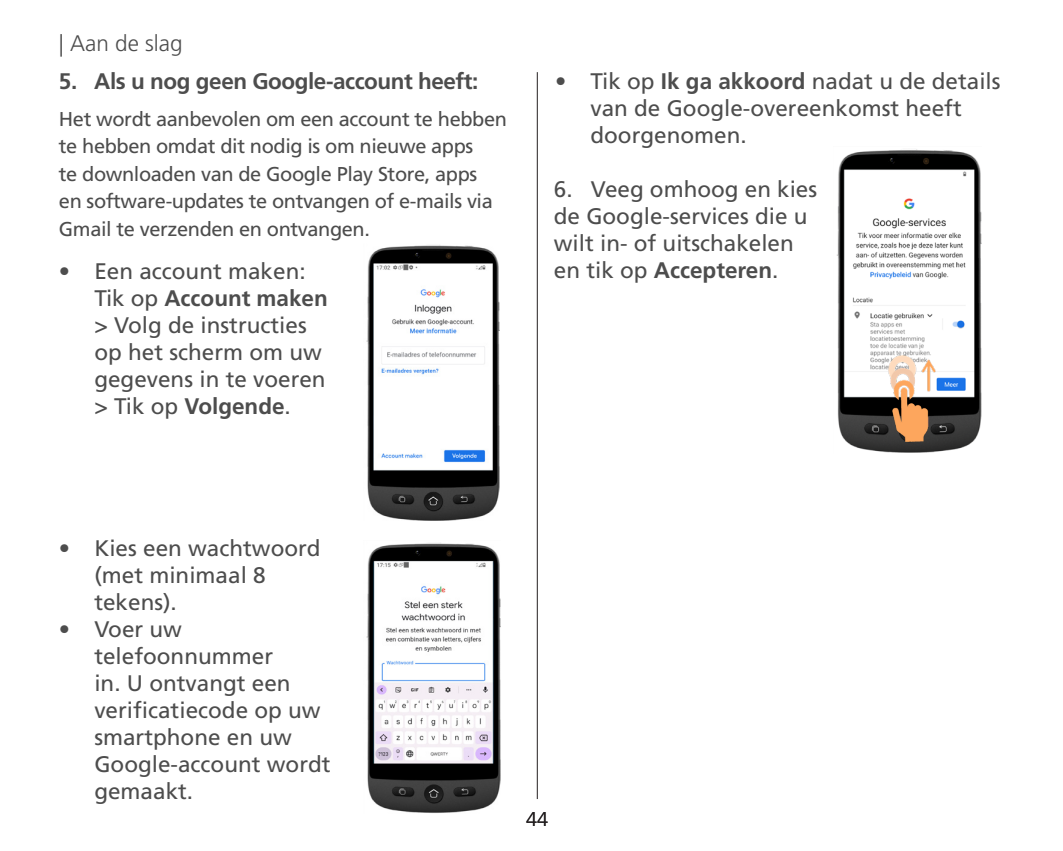
<style>
.page{position:relative;width:1063px;height:851px;background:#fff}
.page>*{position:absolute;margin:0;border:0;box-sizing:border-box;transform-origin:0 0}
.t1{font:22.5px/27px "Frutiger LT Std";color:#4d4d4d}
.t2{font:700 22.5px "Frutiger LT Std";letter-spacing:-.02em;color:#4d4d4d}
.t3{font:300 22.5px "Frutiger LT Std";color:#4d4d4d}
.t4{font:20px/27.5px "Frutiger LT Std";letter-spacing:-.02em;color:#4d4d4d}
.t5{font:300 20px "Frutiger LT Std";color:#231f20}
.s1{font-weight:700}
</style>
<div class="page">
<img style="left:366px;top:245px;width:134px;height:276px">
<img style="left:366px;top:542px;width:134px;height:271px">
<img style="left:837px;top:149px;width:145px;height:304px">
<hr style="left:537px;top:72px;width:1px;height:726px;background:#231f20">
<img style="left:883px;top:348px;width:60px;height:99px">
<p class="t3" style="left:59px;top:25px;width:214px">| En savoir plus &amp; Aide</p>
<p class="t3" style="left:59px;top:31px;width:125px">| Aan de slag</p>
<p class="t2" style="left:59px;top:68px;width:421px">5. Als u nog geen Google-account heeft:</p>
<p class="t4" style="left:59px;top:105px;width:450px">Het wordt aanbevolen om een account te hebben te hebben omdat dit nodig is om nieuwe apps<br>te downloaden van de Google Play Store, apps<br>en software-updates te ontvangen of e-mails via Gmail te verzenden en ontvangen.</p>
<p class="t1" style="left:94px;top:258px;width:235px;text-indent:-35px">• Een account maken:<br>Tik op <span class="s1">Account maken </span>&gt; Volg de instructies op het scherm om uw gegevens in te voeren &gt; Tik op <span class="s1">Volgende</span>.</p>
<p class="t1" style="left:590px;top:68px;width:412px;text-indent:-35px">• Tik op <span class="s1">Ik ga akkoord</span> nadat u de details van de Google-overeenkomst heeft doorgenomen.</p>
<p class="t1" style="left:554px;top:175px;width:265px">6. Veeg omhoog en kies de Google-services die u wilt in- of uitschakelen en tik op <span class="s1">Accepteren</span>.</p>
<p class="t1" style="left:94px;top:534px;width:228px;text-indent:-35px">• Kies een wachtwoord (met minimaal 8 tekens).</p>
<p class="t1" style="left:94px;top:615px;width:238px;text-indent:-35px">• Voer uw telefoonnummer<br>in. U ontvangt een verificatiecode op uw smartphone en uw<br>Google-account wordt gemaakt.</p>
<p class="t5" style="left:526px;top:808px;width:24px">44</p>
</div>
